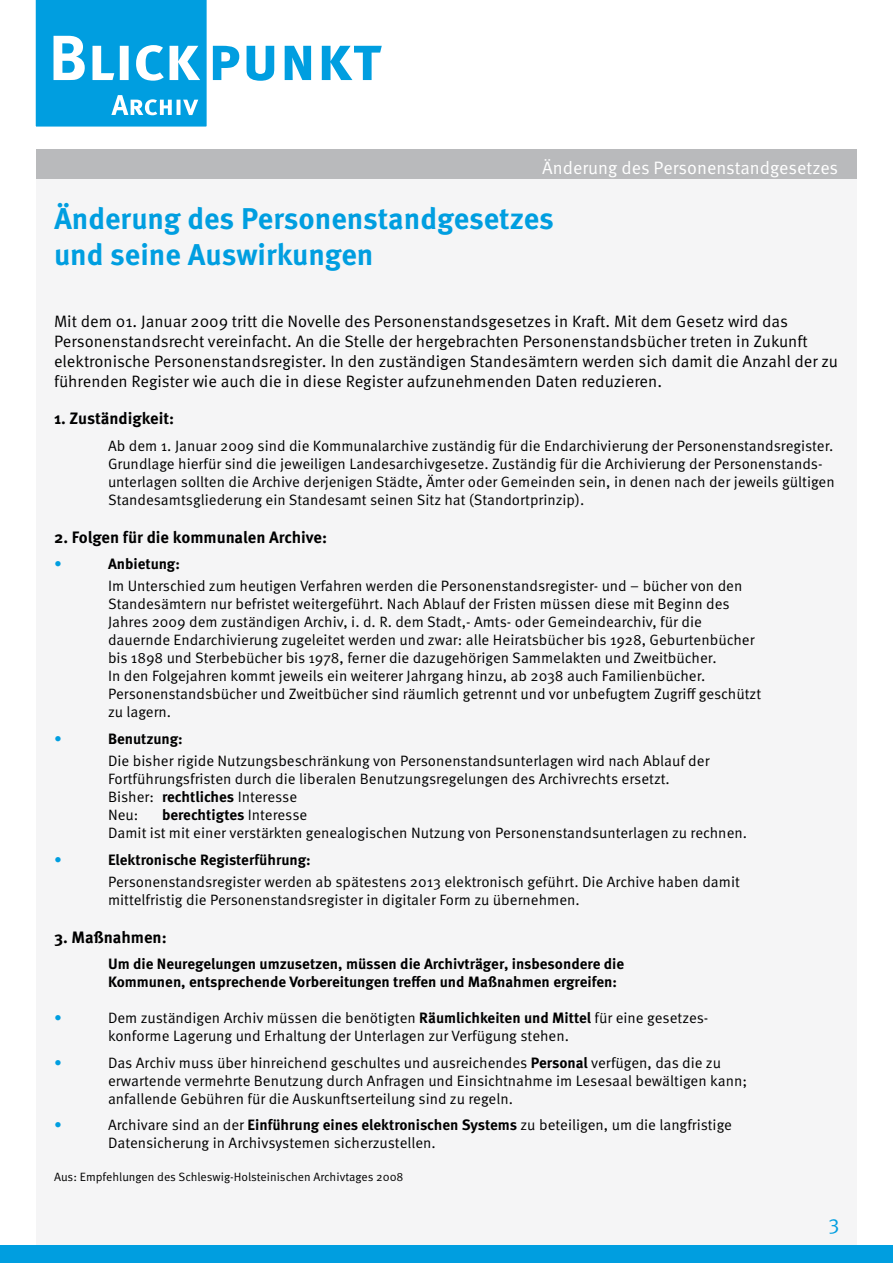
<style>
.page{position:relative;width:893px;height:1263px;background:#fff}
.page>*{position:absolute;margin:0;border:0;box-sizing:border-box;transform-origin:0 0}
.t1{font:700 30px/36px "Meta OT";color:#009ee0}
.t2{font:21px "Meta OT";color:#009ee0}
.t3{font:18px "Meta OT";color:#fff}
.t4{font:16.5px/19.8px "Meta OT";color:#000}
.t5{font:700 16.5px "Meta OT";color:#000}
.t6{font:15px/18px "Meta OT";color:#000}
.t7{font:700 15px/18px "Meta OT";color:#000}
.t8{font:15px "Meta OT";color:#009ee0}
.t9{font:12px "Meta OT";color:#000}
.s1{font-weight:700}
</style>
<div class="page">
<div style="left:36px;top:162px;width:820px;height:1097px;background:#f5f5f6"></div>
<svg style="left:35px;top:0;width:347px;height:127px"></svg>
<div style="left:0;top:1246px;width:893px;height:17px;background:#009ee0"></div>
<div style="left:36px;top:149px;width:820px;height:30px;background:#b9babc"></div>
<p class="t3" style="left:542px;top:156px;width:297px">Änderung des Personenstandgesetzes</p>
<h1 class="t1" style="left:54px;top:201px;width:501px">Änderung des Personenstandgesetzes und seine Auswirkungen</h1>
<p class="t4" style="left:54px;top:312px;width:786px">Mit dem 01. Januar 2009 tritt die Novelle des Personenstandsgesetzes in Kraft. Mit dem Gesetz wird das Personenstandsrecht vereinfacht. An die Stelle der hergebrachten Personenstandsbücher treten in Zukunft elektronische Personenstandsregister. In den zuständigen Standesämtern werden sich damit die Anzahl der zu führenden Register wie auch die in diese Register aufzunehmenden Daten reduzieren.</p>
<p class="t5" style="left:54px;top:408px;width:122px">1. Zuständigkeit:</p>
<p class="t6" style="left:108px;top:437px;width:728px">Ab dem 1. Januar 2009 sind die Kommunalarchive zuständig für die Endarchivierung der Personenstandsregister.<br>Grundlage hierfür sind die jeweiligen Landesarchivgesetze. Zuständig für die Archivierung der Personenstands&shy;unterlagen sollten die Archive derjenigen Städte, Ämter oder Gemeinden sein, in denen nach der jeweils gültigen Standesamtsgliederung ein Standesamt seinen Sitz hat (Standortprinzip).</p>
<p class="t5" style="left:54px;top:526px;width:275px">2. Folgen für die kommunalen Archive:</p>
<p class="t8" style="left:54px;top:554px;width:9px">•</p>
<p class="t7" style="left:108px;top:555px;width:73px">Anbietung:</p>
<p class="t6" style="left:108px;top:578px;width:655px">Im Unterschied zum heutigen Verfahren werden die Personenstandsregister- und – bücher von den Standesämtern nur befristet weitergeführt. Nach Ablauf der Fristen müssen diese mit Beginn des Jahres 2009 dem zuständigen Archiv, i. d. R. dem Stadt,- Amts- oder Gemeindearchiv, für die dauernde Endarchivierung zugeleitet werden und zwar: alle Heiratsbücher bis 1928, Geburtenbücher bis 1898 und Sterbebücher bis 1978, ferner die dazugehörigen Sammelakten und Zweitbücher.<br>In den Folgejahren kommt jeweils ein weiterer Jahrgang hinzu, ab 2038 auch Familienbücher.<br>Personenstandsbücher und Zweitbücher sind räumlich getrennt und vor unbefugtem Zugriff geschützt zu lagern.</p>
<p class="t8" style="left:54px;top:729px;width:9px">•</p>
<p class="t7" style="left:108px;top:730px;width:76px">Benutzung:</p>
<p class="t6" style="left:108px;top:752px;width:603px">Die bisher rigide Nutzungsbeschränkung von Personenstandsunterlagen wird nach Ablauf der Fortführungsfristen durch die liberalen Benutzungsregelungen des Archivrechts ersetzt.<br>Bisher: <span class="s1">rechtliches</span> Interesse<br>Neu:</p>
<p class="t6" style="left:108px;top:806px;width:641px;text-indent:54px"><span class="s1">berechtigtes</span> Interesse<br>Damit ist mit einer verstärkten genealogischen Nutzung von Personenstandsunterlagen zu rechnen.</p>
<p class="t8" style="left:54px;top:850px;width:9px">•</p>
<p class="t7" style="left:108px;top:851px;width:204px">Elektronische Registerführung:</p>
<p class="t6" style="left:108px;top:873px;width:633px">Personenstandsregister werden ab spätestens 2013 elektronisch geführt. Die Archive haben damit mittelfristig die Personenstandsregister in digitaler Form zu übernehmen.</p>
<p class="t5" style="left:54px;top:926px;width:114px">3. Maßnahmen:</p>
<p class="t7" style="left:108px;top:955px;width:518px">Um die Neuregelungen umzusetzen, müssen die Archivträger, insbesondere die<br>Kommunen, entsprechende Vorbereitungen treffen und Maßnahmen ergreifen:</p>
<p class="t8" style="left:54px;top:1008px;width:9px">•</p>
<p class="t6" style="left:108px;top:1009px;width:602px">Dem zuständigen Archiv müssen die benötigten <span class="s1">Räumlichkeiten und Mittel</span> für eine gesetzes&shy;konforme Lagerung und Erhaltung der Unterlagen zur Verfügung stehen.</p>
<p class="t8" style="left:54px;top:1053px;width:9px">•</p>
<p class="t6" style="left:108px;top:1054px;width:641px">Das Archiv muss über hinreichend geschultes und ausreichendes <span class="s1">Personal</span> verfügen, das die zu erwartende vermehrte Benutzung durch Anfragen und Einsichtnahme im Lesesaal bewältigen kann; anfallende Gebühren für die Auskunftserteilung sind zu regeln.</p>
<p class="t8" style="left:54px;top:1115px;width:9px">•</p>
<p class="t6" style="left:108px;top:1116px;width:625px">Archivare sind an der <span class="s1">Einführung eines elektronischen Systems</span> zu beteiligen, um die langfristige<br>Datensicherung in Archivsystemen sicherzustellen.</p>
<p class="t9" style="left:54px;top:1169px;width:351px">Aus: Empfehlungen des Schleswig-Holsteinischen Archivtages 2008</p>
<h2 class="t2" style="left:828px;top:1209px;width:13px">3</h2>
</div>
